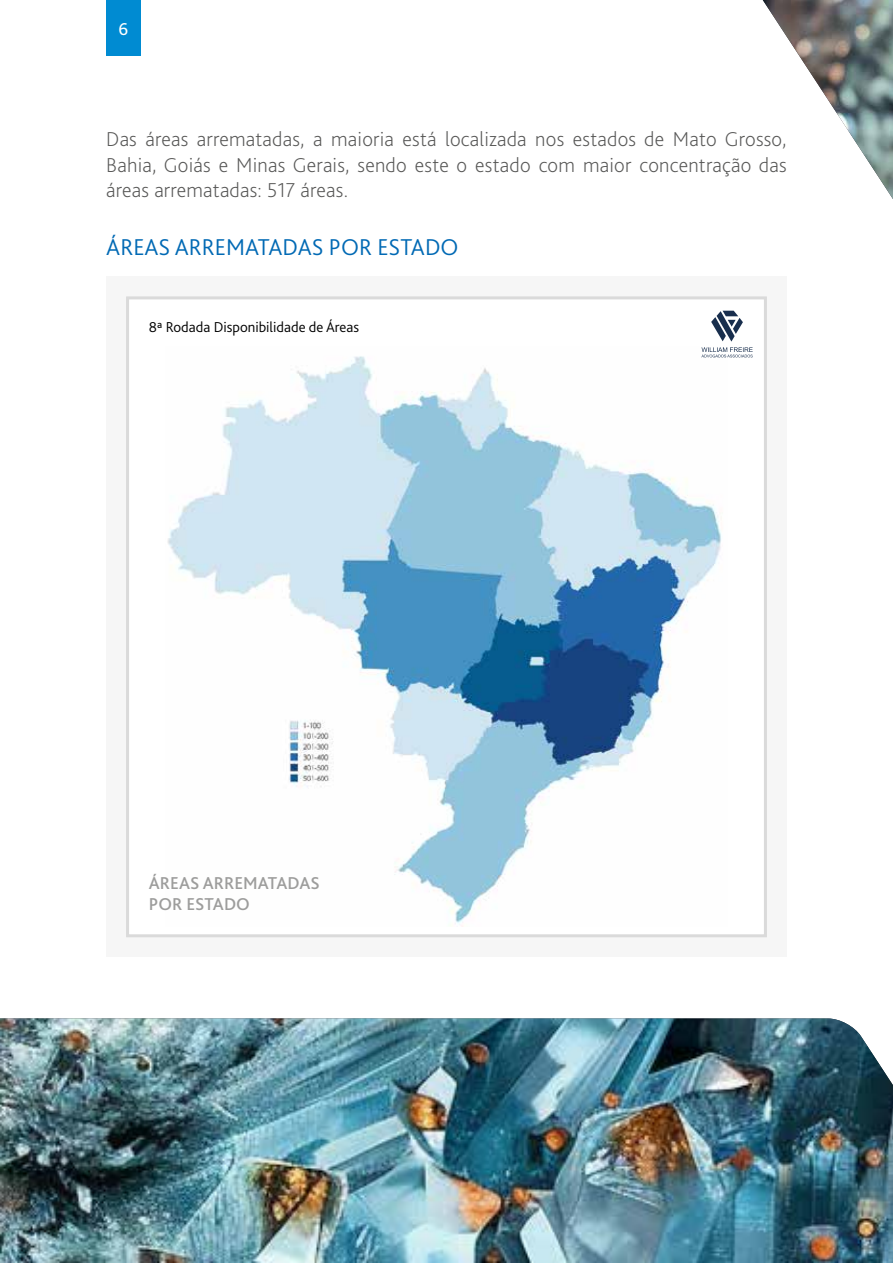
<style>
.page{position:relative;width:893px;height:1263px;background:#fff}
.page>*{position:absolute;margin:0;border:0;box-sizing:border-box;transform-origin:0 0}
.t1{font:300 24px "Bliss 2";color:#0069b4}
.t2{font:200 21px/25.2px "Bliss 2";letter-spacing:.01em;color:#575756;text-align:justify}
.t3{font:500 18px/21.6px "Bliss 2";color:#9d9d9c}
.t4{font:18px "Bliss 2";color:#fff}
.t5{font:300 15px "Bliss 2";color:#000}
</style>
<div class="page">
<div style="left:106px;top:0;width:34px;height:55px;background:#008bd2"></div>
<div style="left:106px;top:277px;width:681px;height:680px;background:#f6f6f6"></div>
<div style="left:128px;top:298px;width:637px;height:638px;background:#fff"></div>
<div style="left:126px;top:296px;width:641px;height:641px;border:3px solid #dadada"></div>
<img style="left:167px;top:356px;width:561px;height:570px">
<svg style="left:701px;top:311px;width:52px;height:46px"></svg>
<img style="left:0;top:1018px;width:893px;height:245px">
<img style="left:763px;top:0;width:130px;height:199px">
<p class="t4" style="left:118px;top:18px;width:11px">6</p>
<p class="t2" style="left:106px;top:126px;width:682px">Das áreas arrematadas, a maioria está localizada nos estados de Mato Grosso, Bahia, Goiás e Minas Gerais, sendo este o estado com maior concentração das áreas arrematadas: 517 áreas.</p>
<p class="t1" style="left:106px;top:233px;width:354px">ÁREAS ARREMATADAS POR ESTADO</p>
<p class="t5" style="left:149px;top:318px;width:212px">8ª Rodada Disponibilidade de Áreas</p>
<p class="t3" style="left:149px;top:871px;width:172px">ÁREAS ARREMATADAS<br>POR ESTADO</p>
</div>
